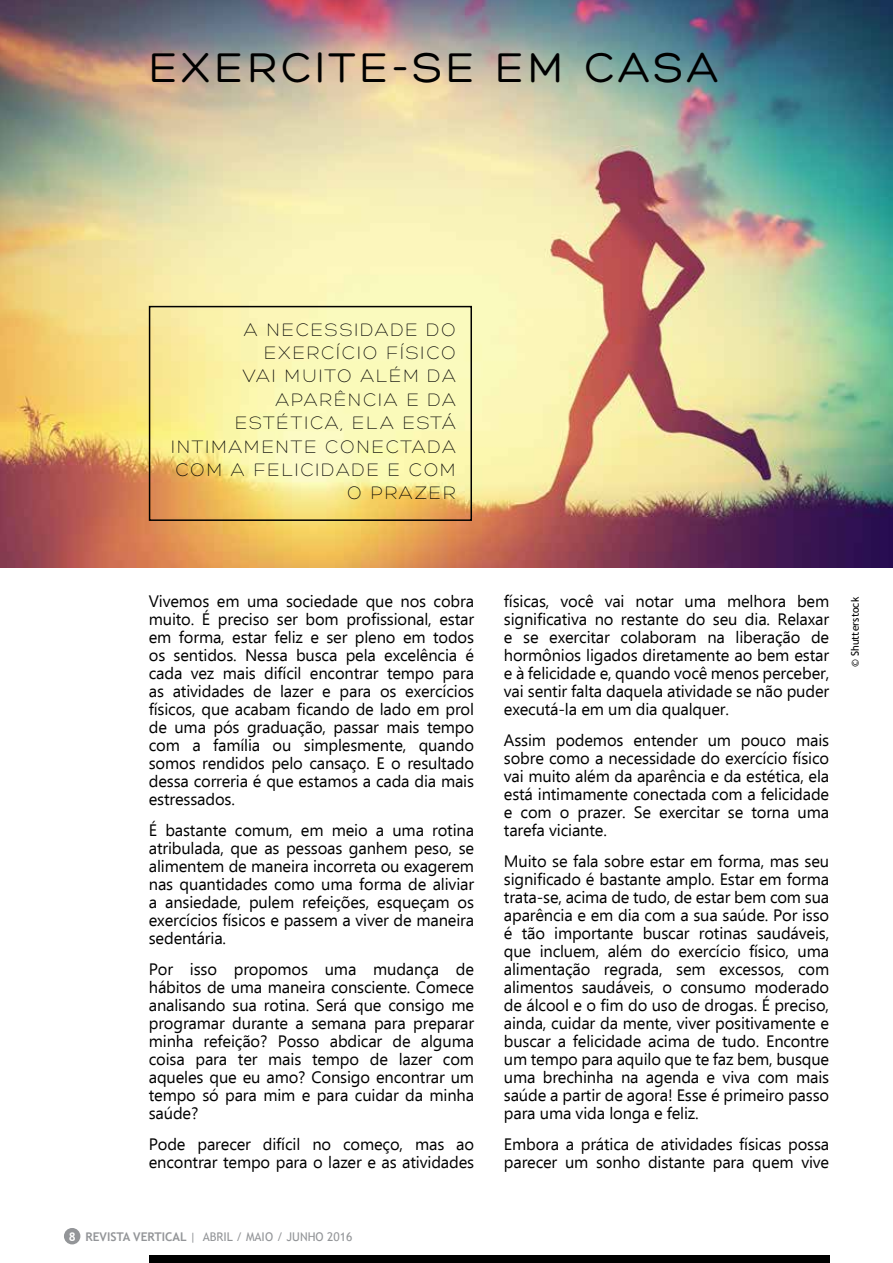
<style>
.page{position:relative;width:893px;height:1263px;background:#fff}
.page>*{position:absolute;margin:0;border:0;box-sizing:border-box;transform-origin:0 0}
.t1{font:45px "Hero";letter-spacing:.09em;color:#000}
.t2{font:300 19.5px/23.4px "Hero";letter-spacing:.09em;color:#000;text-align:right}
.t3{font:16.5px/18px "Ebrima";letter-spacing:-.01em;color:#000;text-align:justify}
.t4{font:12px "Trebuchet MS";color:#939598}
.t5{font:10.5px "Trebuchet MS";color:#000}
.s1{font-weight:700;color:#fff}
.s2{font-weight:700}
</style>
<div class="page">
<div style="left:64px;top:1228px;width:16px;height:16px;background:#939598;border-radius:50%"></div>
<img style="left:0;top:0;width:893px;height:568px">
<div style="left:149px;top:306px;width:323px;height:215px;border:2px solid #000"></div>
<div style="left:149px;top:1256px;width:680px;height:7px;background:#000"></div>
<h1 class="t1" style="left:149px;top:44px;width:571px">EXERCITE-SE EM CASA</h1>
<p class="t2" style="left:171px;top:318px;width:286px">A NECESSIDADE DO<br>EXERCÍCIO FÍSICO<br>VAI MUITO ALÉM DA<br>APARÊNCIA E DA<br>ESTÉTICA, ELA ESTÁ<br>INTIMAMENTE CONECTADA<br>COM A FELICIDADE E COM<br>O PRAZER</p>
<p class="t3" style="left:149px;top:594px;width:327px">Vivemos em uma sociedade que nos cobra muito. É preciso ser bom profissional, estar em forma, estar feliz e ser pleno em todos os sentidos. Nessa busca pela excelência é cada vez mais difícil encontrar tempo para as atividades de lazer e para os exercícios físicos, que acabam ficando de lado em prol de uma pós graduação, passar mais tempo com a família ou simplesmente, quando somos rendidos pelo cansaço. E o resultado dessa correria é que estamos a cada dia mais estressados.</p>
<p class="t3" style="left:149px;top:822px;width:327px">É bastante comum, em meio a uma rotina atribulada, que as pessoas ganhem peso, se alimentem de maneira incorreta ou exagerem nas quantidades como uma forma de aliviar a ansiedade, pulem refeições, esqueçam os exercícios físicos e passem a viver de maneira sedentária.</p>
<p class="t3" style="left:149px;top:961px;width:327px">Por isso propomos uma mudança de hábitos de uma maneira consciente. Comece analisando sua rotina. Será que consigo me programar durante a semana para preparar minha refeição? Posso abdicar de alguma coisa para ter mais tempo de lazer com aqueles que eu amo? Consigo encontrar um tempo só para mim e para cuidar da minha saúde?</p>
<p class="t3" style="left:149px;top:1136px;width:327px">Pode parecer difícil no começo, mas ao encontrar tempo para o lazer e as atividades</p>
<p class="t4" style="left:69px;top:1230px;width:285px"><span class="s1">8</span> <span class="s2">REVISTA VERTICAL</span> | ABRIL / MAIO / JUNHO 2016</p>
<p class="t3" style="left:504px;top:594px;width:327px">físicas, você vai notar uma melhora bem significativa no restante do seu dia. Relaxar e se exercitar colaboram na liberação de hormônios ligados diretamente ao bem estar e à felicidade e, quando você menos perceber, vai sentir falta daquela atividade se não puder executá-la em um dia qualquer.</p>
<p class="t3" style="left:504px;top:732px;width:327px">Assim podemos entender um pouco mais sobre como a necessidade do exercício físico vai muito além da aparência e da estética, ela está intimamente conectada com a felicidade e com o prazer. Se exercitar se torna uma tarefa viciante.</p>
<p class="t3" style="left:504px;top:853px;width:327px">Muito se fala sobre estar em forma, mas seu significado é bastante amplo. Estar em forma trata-se, acima de tudo, de estar bem com sua aparência e em dia com a sua saúde. Por isso é tão importante buscar rotinas saudáveis, que incluem, além do exercício físico, uma alimentação regrada, sem excessos, com alimentos saudáveis, o consumo moderado de álcool e o fim do uso de drogas. É preciso, ainda, cuidar da mente, viver positivamente e buscar a felicidade acima de tudo. Encontre um tempo para aquilo que te faz bem, busque uma brechinha na agenda e viva com mais saúde a partir de agora! Esse é primeiro passo para uma vida longa e feliz.</p>
<p class="t3" style="left:504px;top:1136px;width:327px">Embora a prática de atividades físicas possa parecer um sonho distante para quem vive</p>
<p class="t5" style="left:849px;top:667px;width:71px;rotate:-90deg">© Shutterstock</p>
</div>
